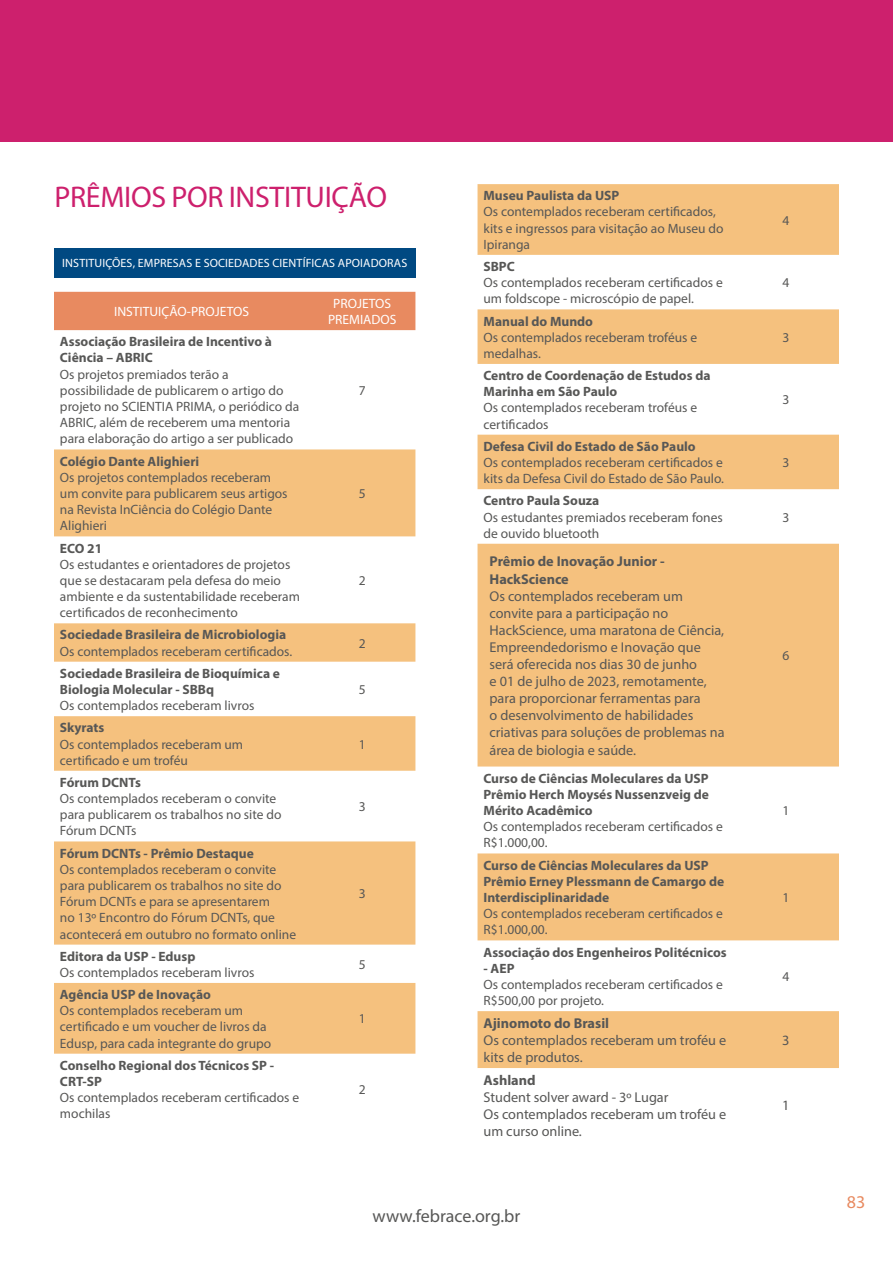
<style>
.page{position:relative;width:893px;height:1263px;background:#fff}
.page>*{position:absolute;margin:0;border:0;box-sizing:border-box;transform-origin:0 0}
.t1{font:30px "Myriad Pro";letter-spacing:-.01em;color:#cd206d}
.t2{font:18px "Myriad Pro";color:#575756}
.t3{font:18px "Myriad Pro";color:#e88a60}
.t4{font:14.25px/17.1px "Myriad Pro";color:#575756}
.t5{font:700 14.25px/17.1px "Myriad Pro";color:#575756}
.t6{font:13.5px/16.2px "Myriad Pro";color:#575756}
.t7{font:700 13.5px/16.2px "Myriad Pro";color:#575756}
.t8{font:13.5px/16.2px "Myriad Pro";color:#fff;text-align:center}
.t9{font:12px "Myriad Pro";letter-spacing:.01em;color:#fff}
</style>
<div class="page">
<div style="left:0;top:0;width:893px;height:141px;background:#cd206d"></div>
<div style="left:54px;top:292px;width:361px;height:38px;background:#e88a60"></div>
<svg style="left:54px;top:449px;width:361px;height:605px;fill:#f5c17e"></svg>
<svg style="left:477px;top:184px;width:362px;height:884px;fill:#f5c17e"></svg>
<div style="left:54px;top:248px;width:362px;height:30px;background:#004982"></div>
<h1 class="t1" style="left:54px;top:178px;width:334px">PRÊMIOS POR INSTITUIÇÃO</h1>
<p class="t9" style="left:62px;top:256px;width:346px">INSTITUIÇÕES, EMPRESAS E SOCIEDADES CIENTÍFICAS APOIADORAS</p>
<p class="t8" style="left:114px;top:303px;width:136px">INSTITUIÇÃO-PROJETOS</p>
<p class="t8" style="left:328px;top:295px;width:70px">PROJETOS<br>PREMIADOS</p>
<p class="t7" style="left:60px;top:333px;width:214px">Associação Brasileira de Incentivo à<br>Ciência – ABRIC</p>
<p class="t6" style="left:60px;top:366px;width:241px">Os projetos premiados terão a possibilidade de publicarem o artigo do projeto no SCIENTIA PRIMA, o periódico da ABRIC, além de receberem uma mentoria para elaboração do artigo a ser publicado</p>
<p class="t6" style="left:359px;top:382px;width:8px">7</p>
<p class="t7" style="left:60px;top:452px;width:141px">Colégio Dante Alighieri</p>
<p class="t6" style="left:60px;top:469px;width:229px">Os projetos contemplados receberam um convite para publicarem seus artigos na Revista InCiência do Colégio Dante<br>Alighieri</p>
<p class="t7" style="left:60px;top:539px;width:44px">ECO 21</p>
<p class="t6" style="left:60px;top:556px;width:242px">Os estudantes e orientadores de projetos que se destacaram pela defesa do meio ambiente e da sustentabilidade receberam certificados de reconhecimento</p>
<p class="t7" style="left:60px;top:626px;width:228px">Sociedade Brasileira de Microbiologia</p>
<p class="t6" style="left:60px;top:643px;width:234px">Os contemplados receberam certificados.</p>
<p class="t7" style="left:60px;top:665px;width:222px">Sociedade Brasileira de Bioquímica e<br>Biologia Molecular - SBBq</p>
<p class="t6" style="left:60px;top:697px;width:196px">Os contemplados receberam livros</p>
<p class="t6" style="left:359px;top:485px;width:8px">5</p>
<p class="t6" style="left:359px;top:572px;width:8px">2</p>
<p class="t6" style="left:359px;top:635px;width:8px">2</p>
<p class="t6" style="left:359px;top:681px;width:8px">5</p>
<p class="t7" style="left:60px;top:719px;width:46px">Skyrats</p>
<p class="t6" style="left:60px;top:736px;width:185px">Os contemplados receberam um certificado e um troféu</p>
<p class="t6" style="left:359px;top:736px;width:8px">1</p>
<p class="t7" style="left:60px;top:774px;width:82px">Fórum DCNTs</p>
<p class="t6" style="left:60px;top:790px;width:223px">Os contemplados receberam o convite para publicarem os trabalhos no site do<br>Fórum DCNTs</p>
<p class="t6" style="left:359px;top:798px;width:8px">3</p>
<p class="t7" style="left:60px;top:844px;width:195px">Fórum DCNTs - Prêmio Destaque</p>
<p class="t6" style="left:60px;top:861px;width:238px">Os contemplados receberam o convite para publicarem os trabalhos no site do Fórum DCNTs e para se apresentarem<br>no 13º Encontro do Fórum DCNTs, que acontecerá em outubro no formato online</p>
<p class="t6" style="left:359px;top:885px;width:8px">3</p>
<p class="t7" style="left:60px;top:948px;width:137px">Editora da USP - Edusp</p>
<p class="t6" style="left:60px;top:964px;width:196px">Os contemplados receberam livros</p>
<p class="t6" style="left:359px;top:956px;width:8px">5</p>
<p class="t7" style="left:60px;top:986px;width:152px">Agência USP de Inovação</p>
<p class="t6" style="left:60px;top:1002px;width:213px">Os contemplados receberam um certificado e um voucher de livros da<br>Edusp, para cada integrante do grupo</p>
<p class="t6" style="left:359px;top:1010px;width:8px">1</p>
<p class="t7" style="left:60px;top:1057px;width:216px">Conselho Regional dos Técnicos SP -<br>CRT-SP</p>
<p class="t6" style="left:60px;top:1089px;width:241px">Os contemplados receberam certificados e mochilas</p>
<p class="t6" style="left:359px;top:1081px;width:8px">2</p>
<p class="t7" style="left:483px;top:187px;width:137px">Museu Paulista da USP</p>
<p class="t6" style="left:483px;top:204px;width:241px">Os contemplados receberam certificados, kits e ingressos para visitação ao Museu do<br>Ipiranga</p>
<p class="t6" style="left:782px;top:212px;width:8px">4</p>
<p class="t7" style="left:483px;top:258px;width:33px">SBPC</p>
<p class="t6" style="left:483px;top:274px;width:241px">Os contemplados receberam certificados e um foldscope - microscópio de papel.</p>
<p class="t6" style="left:782px;top:274px;width:8px">4</p>
<p class="t7" style="left:483px;top:312px;width:111px">Manual do Mundo</p>
<p class="t6" style="left:483px;top:329px;width:215px">Os contemplados receberam troféus e medalhas.</p>
<p class="t6" style="left:782px;top:329px;width:8px">3</p>
<p class="t7" style="left:483px;top:367px;width:228px">Centro de Coordenação de Estudos da<br>Marinha em São Paulo</p>
<p class="t6" style="left:483px;top:400px;width:215px">Os contemplados receberam troféus e certificados</p>
<p class="t6" style="left:782px;top:391px;width:8px">3</p>
<p class="t7" style="left:483px;top:438px;width:214px">Defesa Civil do Estado de São Paulo</p>
<p class="t6" style="left:483px;top:454px;width:242px">Os contemplados receberam certificados e kits da Defesa Civil do Estado de São Paulo.</p>
<p class="t6" style="left:782px;top:454px;width:8px">3</p>
<p class="t7" style="left:483px;top:492px;width:117px">Centro Paula Souza</p>
<p class="t6" style="left:483px;top:509px;width:241px">Os estudantes premiados receberam fones de ouvido bluetooth</p>
<p class="t6" style="left:782px;top:509px;width:8px">3</p>
<p class="t5" style="left:489px;top:553px;width:177px">Prêmio de Inovação Junior -<br>HackScience</p>
<p class="t4" style="left:489px;top:587px;width:237px">Os contemplados receberam um convite para a participação no HackScience, uma maratona de Ciência, Empreendedorismo e Inovação que será oferecida nos dias 30 de junho<br>e 01 de julho de 2023, remotamente, para proporcionar ferramentas para<br>o desenvolvimento de habilidades criativas para soluções de problemas na área de biologia e saúde.</p>
<p class="t6" style="left:782px;top:647px;width:8px">6</p>
<p class="t7" style="left:483px;top:769px;width:227px;text-align:justify">Curso de Ciências Moleculares da USP Prêmio Herch Moysés Nussenzveig de Mérito Acadêmico</p>
<p class="t6" style="left:483px;top:818px;width:241px">Os contemplados receberam certificados e<br>R$1.000,00.</p>
<p class="t7" style="left:483px;top:856px;width:242px">Curso de Ciências Moleculares da USP<br>Prêmio Erney Plessmann de Camargo de<br>Interdisciplinaridade</p>
<p class="t6" style="left:483px;top:905px;width:241px">Os contemplados receberam certificados e<br>R$1.000,00.</p>
<p class="t7" style="left:483px;top:943px;width:245px">Associação dos Engenheiros Politécnicos</p>
<p class="t7" style="left:483px;top:960px;width:32px">- AEP</p>
<p class="t6" style="left:483px;top:976px;width:241px">Os contemplados receberam certificados e<br>R$500,00 por projeto.</p>
<p class="t6" style="left:782px;top:802px;width:8px">1</p>
<p class="t6" style="left:782px;top:889px;width:8px">1</p>
<p class="t6" style="left:782px;top:968px;width:8px">4</p>
<p class="t5" style="left:483px;top:1014px;width:127px">Ajinomoto do Brasil</p>
<p class="t4" style="left:483px;top:1031px;width:244px">Os contemplados receberam um troféu e kits de produtos.</p>
<p class="t4" style="left:782px;top:1031px;width:9px">3</p>
<p class="t5" style="left:483px;top:1071px;width:54px">Ashland</p>
<p class="t4" style="left:483px;top:1088px;width:244px">Student solver award - 3º Lugar<br>Os contemplados receberam um troféu e um curso online.</p>
<p class="t4" style="left:782px;top:1097px;width:9px">1</p>
<h2 class="t2" style="left:373px;top:1205px;width:149px">www.febrace.org.br</h2>
<h2 class="t3" style="left:847px;top:1191px;width:20px">83</h2>
</div>
